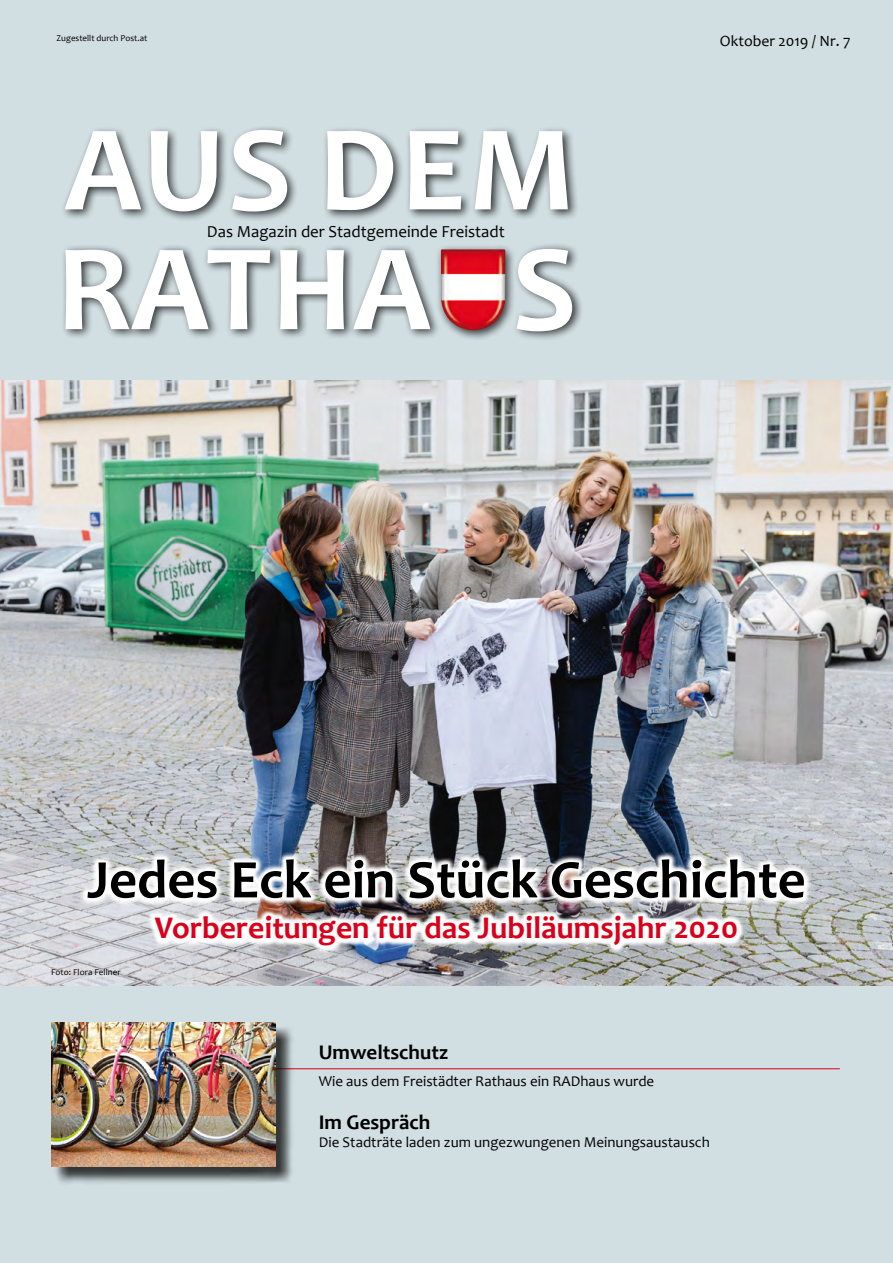
<style>
.page{position:relative;width:893px;height:1263px;background:#d1dee2}
.page>*{position:absolute;margin:0;border:0;box-sizing:border-box;transform-origin:0 0}
.t1{font:700 124.35px "Candara";color:#fff}
.t2{font:700 123px "Candara";letter-spacing:.025em;color:#fff}
.t3{font:700 54.9px "Candara";color:#000}
.t4{font:700 31.8px "Candara";color:#da001a}
.t5{font:700 21px "Candara";color:#000}
.t6{font:16.8px "Candara";color:#000}
.t7{font:15.75px "Candara";color:#000}
.t8{font:15px "Candara";color:#000}
.t9{font:9px "Candara";color:#000}
</style>
<div class="page">
<div style="left:60px;top:124px;width:519px;height:98px;background:#000;opacity:.75"></div>
<img style="left:0;top:381px;width:893px;height:604px">
<img style="left:80px;top:852px;width:732px;height:54px">
<img style="left:147px;top:909px;width:597px;height:43px">
<hr style="left:270px;top:1068px;width:570px;height:1px;background:#da001a">
<div style="left:53px;top:1024px;width:241px;height:161px;background:#000;opacity:.75"></div>
<img style="left:51px;top:1022px;width:225px;height:144px">
<div style="left:61px;top:243px;width:523px;height:99px;background:#000;opacity:.75"></div>
<div style="left:436px;top:244px;width:80px;height:97px;background:#000;opacity:.75"></div>
<img style="left:441px;top:249px;width:27px;height:81px">
<p class="t9" style="left:57px;top:32px;width:92px">Zugestellt durch Post.at</p>
<h2 class="t2" style="left:64px;top:95px;width:512px">AUS DEM</h2>
<p class="t6" style="left:207px;top:222px;width:299px">Das Magazin der Stadtgemeinde Freistadt</p>
<h1 class="t1" style="left:57px;top:214px;width:522px">RATHA S</h1>
<p class="t7" style="left:720px;top:31px;width:132px">Oktober 2019 / Nr. 7</p>
<h3 class="t3" style="left:87px;top:846px;width:720px">Jedes Eck ein Stück Geschichte</h3>
<h3 class="t4" style="left:155px;top:909px;width:585px">Vorbereitungen für das Jubiläumsjahr 2020</h3>
<p class="t9" style="left:51px;top:966px;width:71px">Foto: Flora Fellner</p>
<h3 class="t5" style="left:319px;top:1040px;width:131px">Umweltschutz</h3>
<p class="t8" style="left:319px;top:1072px;width:337px">Wie aus dem Freistädter Rathaus ein RADhaus wurde</p>
<h3 class="t5" style="left:319px;top:1110px;width:113px">Im Gespräch</h3>
<p class="t8" style="left:319px;top:1133px;width:393px">Die Stadträte laden zum ungezwungenen Meinungsaustausch</p>
</div>
